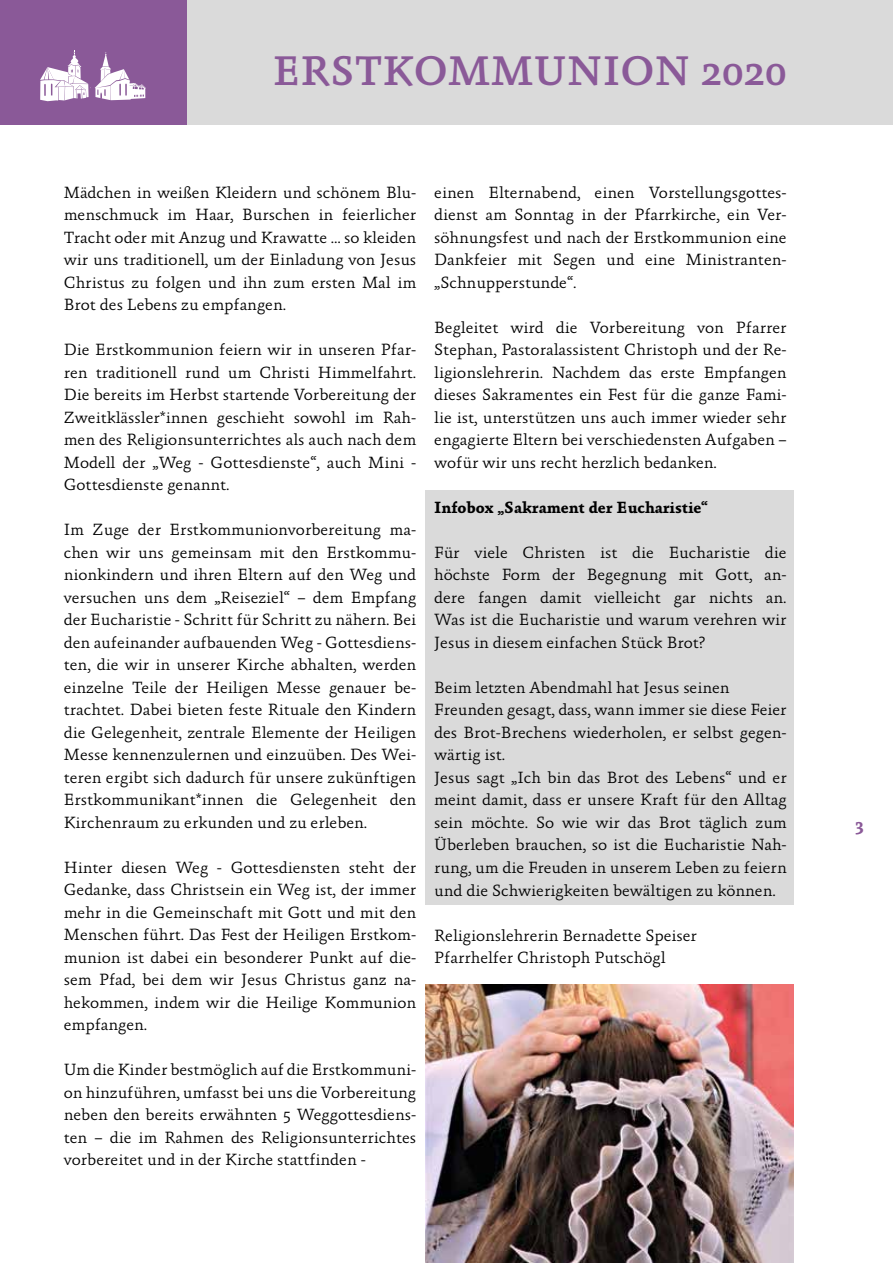
<style>
.page{position:relative;width:893px;height:1263px;background:#fff}
.page>*{position:absolute;margin:0;border:0;box-sizing:border-box;transform-origin:0 0}
.t1{font:500 42px "Absara";color:#8a5998}
.t2{font:700 18px "Absara";color:#8a5998}
.t3{font:300 16.5px/22.5px "Absara";color:#000;text-align:justify}
.t4{font:700 16.5px "Absara";color:#000}
</style>
<div class="page">
<div style="left:0;top:0;width:893px;height:125px;background:#dadada"></div>
<div style="left:425px;top:490px;width:369px;height:415px;background:#dadada"></div>
<img style="left:425px;top:985px;width:368px;height:278px">
<div style="left:0;top:0;width:187px;height:125px;background:#8a5998"></div>
<svg style="left:40px;top:51px;width:106px;height:50px"></svg>
<h1 class="t1" style="left:273px;top:47px;width:515px">ERSTKOMMUNION 2020</h1>
<p class="t3" style="left:64px;top:181px;width:354px">Mädchen in weißen Kleidern und schönem Blu&shy;menschmuck im Haar, Burschen in feierlicher Tracht oder mit Anzug und Krawatte … so kleiden wir uns traditionell, um der Einladung von Jesus Christus zu folgen und ihn zum ersten Mal im Brot des Lebens zu empfangen.</p>
<p class="t3" style="left:64px;top:339px;width:354px">Die Erstkommunion feiern wir in unseren Pfar&shy;ren traditionell rund um Christi Himmelfahrt.<br>Die bereits im Herbst startende Vorbereitung der Zweitklässler*innen geschieht sowohl im Rah&shy;men des Religionsunterrichtes als auch nach dem Modell der „Weg - Gottesdienste“, auch Mini - Gottesdienste genannt.</p>
<p class="t3" style="left:64px;top:519px;width:354px">Im Zuge der Erstkommunionvorbereitung ma&shy;chen wir uns gemeinsam mit den Erstkommu&shy;nionkindern und ihren Eltern auf den Weg und versuchen uns dem „Reiseziel“ – dem Empfang der Eucharistie - Schritt für Schritt zu nähern. Bei den aufeinander aufbauenden Weg - Gottesdiens&shy;ten, die wir in unserer Kirche abhalten, werden einzelne Teile der Heiligen Messe genauer be&shy;trachtet. Dabei bieten feste Rituale den Kindern die Gelegenheit, zentrale Elemente der Heiligen Messe kennenzulernen und einzuüben. Des Wei&shy;teren ergibt sich dadurch für unsere zukünftigen Erstkommunikant*innen die Gelegenheit den Kirchenraum zu erkunden und zu erleben.</p>
<p class="t3" style="left:64px;top:856px;width:354px">Hinter diesen Weg - Gottesdiensten steht der Gedanke, dass Christsein ein Weg ist, der immer mehr in die Gemeinschaft mit Gott und mit den Menschen führt. Das Fest der Heiligen Erstkom&shy;munion ist dabei ein besonderer Punkt auf die&shy;sem Pfad, bei dem wir Jesus Christus ganz na&shy;hekommen, indem wir die Heilige Kommunion empfangen.</p>
<p class="t3" style="left:64px;top:1059px;width:354px">Um die Kinder bestmöglich auf die Erstkommuni&shy;on hinzuführen, umfasst bei uns die Vorbereitung neben den bereits erwähnten 5 Weggottesdiens&shy;ten – die im Rahmen des Religionsunterrichtes vorbereitet und in der Kirche stattfinden -</p>
<p class="t3" style="left:434px;top:181px;width:354px">einen Elternabend, einen Vorstellungsgottes&shy;dienst am Sonntag in der Pfarrkirche, ein Ver&shy;söhnungsfest und nach der Erstkommunion eine Dankfeier mit Segen und eine Ministranten-„Schnupperstunde“.</p>
<p class="t3" style="left:434px;top:316px;width:354px">Begleitet wird die Vorbereitung von Pfarrer Stephan, Pastoralassistent Christoph und der Re&shy;ligionslehrerin. Nachdem das erste Empfangen dieses Sakramentes ein Fest für die ganze Fami&shy;lie ist, unterstützen uns auch immer wieder sehr engagierte Eltern bei verschiedensten Aufgaben – wofür wir uns recht herzlich bedanken.</p>
<p class="t4" style="left:434px;top:498px;width:275px">Infobox „Sakrament der Eucharistie“</p>
<p class="t3" style="left:434px;top:541px;width:354px">Für viele Christen ist die Eucharistie die höchste Form der Begegnung mit Gott, an&shy;dere fangen damit vielleicht gar nichts an.<br>Was ist die Eucharistie und warum verehren wir Jesus in diesem einfachen Stück Brot?</p>
<p class="t3" style="left:434px;top:676px;width:354px;text-align:left">Beim letzten Abendmahl hat Jesus seinen Freunden gesagt, dass, wann immer sie diese Feier des Brot-Brechens wiederholen, er selbst gegen&shy;wärtig ist.<br>Jesus sagt „Ich bin das Brot des Lebens“ und er meint damit, dass er unsere Kraft für den Alltag sein möchte. So wie wir das Brot täglich zum Überleben brauchen, so ist die Eucharistie Nah&shy;rung, um die Freuden in unserem Leben zu feiern und die Schwierigkeiten bewältigen zu können.</p>
<p class="t3" style="left:434px;top:924px;width:264px">Religionslehrerin Bernadette Speiser<br>Pfarrhelfer Christoph Putschögl</p>
<p class="t2" style="left:855px;top:814px;width:11px">3</p>
</div>
